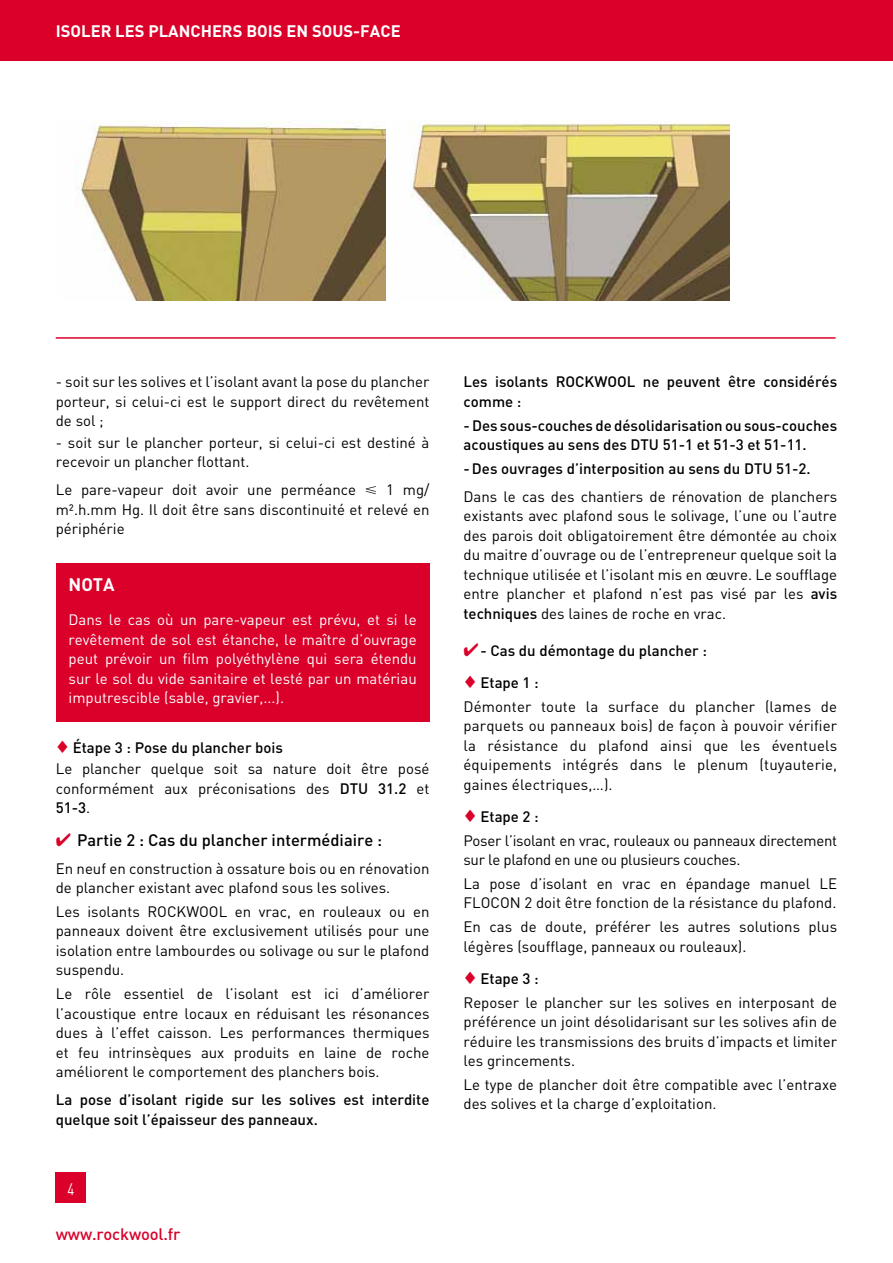
<style>
.page{position:relative;width:893px;height:1263px;background:#fff}
.page>*{position:absolute;margin:0;border:0;box-sizing:border-box;transform-origin:0 0}
.t1{font:700 18px "DIN";color:#fff}
.t2{font:500 16.5px "DIN";color:#000}
.t3{font:700 16.5px "DIN";color:#fff}
.t4{font:500 16.5px "DIN";letter-spacing:-.01em;color:#da002a}
.t5{font:16.5px "DIN";color:#fff;scale:.8 1}
.t6{font:15px/19.5px "DIN";color:#000}
.t7{font:500 15px/19.5px "DIN";color:#000}
.t8{font:15px/19.5px "DIN";color:#fff;text-align:justify}
.t9{font:15px/23.7px "DIN";letter-spacing:-.02em;color:#000}
.s1{color:#da002a}
.s2{font-weight:500}
</style>
<div class="page">
<div style="left:56px;top:1173px;width:30px;height:30px;background:#da002a"></div>
<div style="left:0;top:0;width:893px;height:60px;background:#da002a"></div>
<img style="left:75px;top:120px;width:310px;height:181px">
<img style="left:411px;top:121px;width:318px;height:180px">
<div style="left:56px;top:563px;width:373px;height:158px;background:#da002a"></div>
<hr style="left:56px;top:337px;width:780px;height:2px;background:#da002a">
<p class="t3" style="left:56px;top:20px;width:346px">ISOLER LES PLANCHERS BOIS EN SOUS-FACE</p>
<p class="t6" style="left:56px;top:372px;width:375px;text-align:justify">- soit sur les solives et l’isolant avant la pose du plancher porteur, si celui-ci est le support direct du revêtement de sol ;</p>
<p class="t6" style="left:56px;top:432px;width:375px">- soit sur le plancher porteur, si celui-ci est destiné à recevoir un plancher flottant.</p>
<p class="t6" style="left:56px;top:480px;width:302px">Le pare-vapeur doit avoir une perméance</p>
<p class="t6" style="left:56px;top:480px;width:375px;text-align:justify;text-indent:330px">1 mg/ m².h.mm Hg. Il doit être sans discontinuité et relevé en périphérie</p>
<p class="t1" style="left:69px;top:573px;width:13px">NOTA</p>
<p class="t8" style="left:69px;top:610px;width:350px">Dans le cas où un pare-vapeur est prévu, et si le revêtement de sol est étanche, le maître d’ouvrage peut prévoir un film polyéthylène qui sera étendu sur le sol du vide sanitaire et lesté par un matériau imputrescible (sable, gravier,...).</p>
<p class="t6" style="left:56px;top:736px;width:375px;line-height:21.6px"><span class="s1">♦</span> <span class="s2">Étape 3 : Pose du plancher bois<br></span>Le plancher quelque soit sa nature doit être posé</p>
<p class="t6" style="left:56px;top:778px;width:375px">conformément aux préconisations des <span class="s2">DTU 31.2</span> et<br><span class="s2">51-3</span>.</p>
<p class="t2" style="left:56px;top:829px;width:328px"><span class="s1">✔</span> Partie 2 : Cas du plancher intermédiaire :</p>
<p class="t6" style="left:56px;top:858px;width:375px">En neuf en construction à ossature bois ou en rénovation de plancher existant avec plafond sous les solives.</p>
<p class="t6" style="left:56px;top:901px;width:375px;text-align:justify">Les isolants ROCKWOOL en vrac, en rouleaux ou en panneaux doivent être exclusivement utilisés pour une isolation entre lambourdes ou solivage ou sur le plafond suspendu.</p>
<p class="t6" style="left:56px;top:984px;width:375px;text-align:justify">Le rôle essentiel de l’isolant est ici d’améliorer l’acoustique entre locaux en réduisant les résonances dues à l’effet caisson. Les performances thermiques et feu intrinsèques aux produits en laine de roche améliorent le comportement des planchers bois.</p>
<p class="t7" style="left:56px;top:1089px;width:375px">La pose d’isolant rigide sur les solives est interdite quelque soit l’épaisseur des panneaux.</p>
<p class="t5" style="left:67px;top:1178px;width:10px">4</p>
<p class="t4" style="left:56px;top:1223px;width:126px">www.rockwool.fr</p>
<p class="t7" style="left:463px;top:372px;width:375px">Les isolants ROCKWOOL ne peuvent être considérés comme :</p>
<p class="t7" style="left:463px;top:415px;width:375px">- Des sous-couches de désolidarisation ou sous-couches acoustiques au sens des DTU 51-1 et 51-3 et 51-11.</p>
<p class="t7" style="left:463px;top:458px;width:349px">- Des ouvrages d’interposition au sens du DTU 51-2.</p>
<p class="t6" style="left:463px;top:486px;width:375px;text-align:justify">Dans le cas des chantiers de rénovation de planchers existants avec plafond sous le solivage, l’une ou l’autre des parois doit obligatoirement être démontée au choix du maitre d’ouvrage ou de l’entrepreneur quelque soit la technique utilisée et l’isolant mis en œuvre. Le soufflage entre plancher et plafond n’est pas visé par les <span class="s2">avis techniques</span> des laines de roche en vrac.</p>
<p class="t7" style="left:463px;top:633px;width:245px;line-height:32.2px"><span class="s1">✔</span>- Cas du démontage du plancher : <span class="s1">♦</span> Etape 1 :</p>
<p class="t6" style="left:463px;top:696px;width:375px;text-align:justify">Démonter toute la surface du plancher (lames de parquets ou panneaux bois) de façon à pouvoir vérifier la résistance du plafond ainsi que les éventuels équipements intégrés dans le plenum (tuyauterie, gaines électriques,…).</p>
<p class="t9" style="left:463px;top:804px;width:375px"><span class="s1">♦</span> <span class="s2">Etape 2 :<br></span>Poser l’isolant en vrac, rouleaux ou panneaux directement</p>
<p class="t6" style="left:463px;top:847px;width:375px;line-height:23.7px">sur le plafond en une ou plusieurs couches.<br>La pose d’isolant en vrac en épandage manuel LE</p>
<p class="t6" style="left:463px;top:891px;width:375px;line-height:23.7px">FLOCON 2 doit être fonction de la résistance du plafond.<br>En cas de doute, préférer les autres solutions plus</p>
<p class="t6" style="left:463px;top:930px;width:284px;line-height:32.2px">légères (soufflage, panneaux ou rouleaux). <span class="s1">♦</span> <span class="s2">Etape 3 :</span></p>
<p class="t6" style="left:463px;top:992px;width:375px;text-align:justify">Reposer le plancher sur les solives en interposant de préférence un joint désolidarisant sur les solives afin de réduire les transmissions des bruits d’impacts et limiter les grincements.</p>
<p class="t6" style="left:463px;top:1074px;width:375px">Le type de plancher doit être compatible avec l’entraxe des solives et la charge d’exploitation.</p>
</div>
